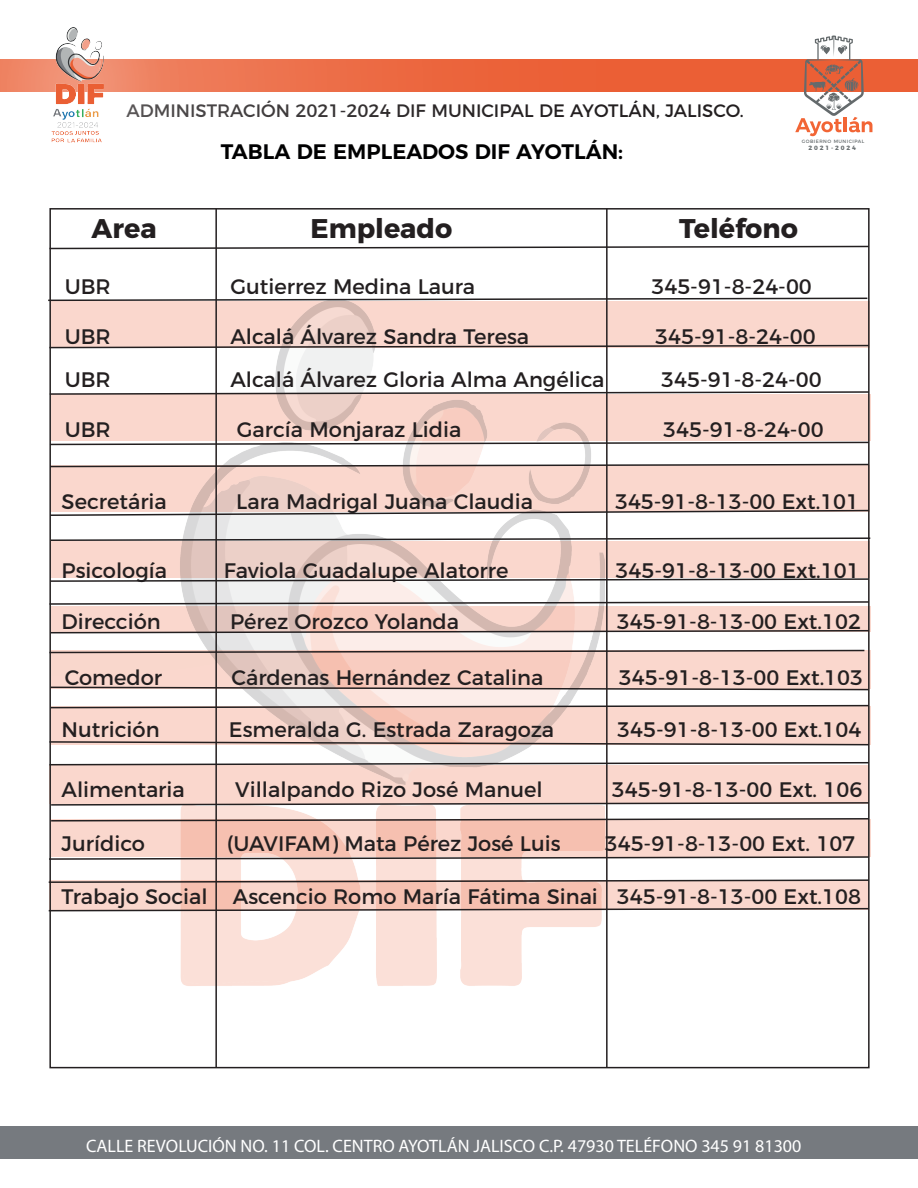
<style>
.page{position:relative;width:918px;height:1188px;background:#fff}
.page>*{position:absolute;margin:0;border:0;box-sizing:border-box;transform-origin:0 0}
.t1{font:700 27px "Montserrat";color:#231f20}
.t2{font:21px "Montserrat";color:#231f20}
.t3{font:600 21px "Montserrat";color:#000001}
.t4{font:18px "Myriad Pro";color:#fff}
.t5{font:18px "Montserrat";color:#231f20}
.t6{font:700 6.15px "Montserrat";letter-spacing:.3em;color:#646a6c}
.t7{font:4.8px "Montserrat";letter-spacing:.1em;color:#646a6c}
</style>
<div class="page">
<div style="left:49px;top:880px;width:819px;height:30px;background:#fad7cd"></div>
<div style="left:52px;top:819px;width:819px;height:37px;background:#fad7cd"></div>
<div style="left:49px;top:766px;width:820px;height:38px;background:#fad7cd"></div>
<div style="left:51px;top:650px;width:820px;height:39px;background:#fad7cd"></div>
<div style="left:0;top:1127px;width:918px;height:32px;background:#767a7f"></div>
<div style="left:0;top:59px;width:918px;height:33px;background:#eb5f35"></div>
<img style="left:219px;top:59px;width:386px;height:541px">
<img style="left:0;top:59px;width:219px;height:33px">
<img style="left:51px;top:27px;width:53px;height:116px">
<svg style="left:795px;top:35px;width:77px;height:101px"></svg>
<div style="left:50px;top:302px;width:820px;height:46px;background:#fad7cd"></div>
<div style="left:51px;top:394px;width:819px;height:47px;background:#fad7cd"></div>
<div style="left:50px;top:466px;width:819px;height:46px;background:#fad7cd"></div>
<div style="left:50px;top:541px;width:820px;height:37px;background:#fad7cd"></div>
<div style="left:51px;top:606px;width:820px;height:26px;background:#fad7cd"></div>
<div style="left:51px;top:706px;width:820px;height:39px;background:#fad7cd"></div>
<img style="left:180px;top:302px;width:424px;height:684px">
<svg style="left:52px;top:245px;width:815px;height:5px"></svg>
<svg style="left:48px;top:297px;width:819px;height:5px"></svg>
<svg style="left:52px;top:801px;width:815px;height:5px"></svg>
<svg style="left:52px;top:817px;width:815px;height:5px"></svg>
<hr style="left:215px;top:209px;width:2px;height:859px;background:#231f20">
<hr style="left:606px;top:209px;width:2px;height:859px;background:#231f20">
<svg style="left:49px;top:344px;width:821px;height:5px"></svg>
<svg style="left:49px;top:391px;width:821px;height:5px"></svg>
<svg style="left:49px;top:441px;width:821px;height:5px"></svg>
<svg style="left:49px;top:463px;width:821px;height:5px"></svg>
<svg style="left:49px;top:509px;width:821px;height:8px"></svg>
<svg style="left:49px;top:537px;width:822px;height:5px"></svg>
<svg style="left:49px;top:578px;width:821px;height:5px"></svg>
<svg style="left:49px;top:600px;width:821px;height:6px"></svg>
<svg style="left:49px;top:629px;width:821px;height:5px"></svg>
<svg style="left:49px;top:649px;width:816px;height:5px"></svg>
<svg style="left:49px;top:686px;width:821px;height:5px"></svg>
<svg style="left:49px;top:704px;width:821px;height:5px"></svg>
<svg style="left:49px;top:740px;width:821px;height:6px"></svg>
<svg style="left:49px;top:761px;width:821px;height:5px"></svg>
<svg style="left:49px;top:856px;width:821px;height:5px"></svg>
<svg style="left:48px;top:879px;width:822px;height:5px"></svg>
<svg style="left:48px;top:907px;width:822px;height:5px"></svg>
<p class="t5" style="left:127px;top:96px;width:619px">ADMINISTRACIÓN 2021-2024 DIF MUNICIPAL DE AYOTLÁN, JALISCO.</p>
<p class="t3" style="left:221px;top:134px;width:404px">TABLA DE EMPLEADOS DIF AYOTLÁN:</p>
<p class="t7" style="left:802px;top:137px;width:64px">GOBIERNO MUNICIPAL</p>
<p class="t6" style="left:808px;top:142px;width:49px">2021-2024</p>
<p class="t1" style="left:92px;top:207px;width:66px">Area</p>
<p class="t1" style="left:311px;top:207px;width:143px">Empleado</p>
<p class="t1" style="left:679px;top:207px;width:120px">Teléfono</p>
<p class="t2" style="left:65px;top:270px;width:48px">UBR</p>
<p class="t2" style="left:230px;top:270px;width:246px">Gutierrez Medina Laura</p>
<p class="t2" style="left:651px;top:270px;width:162px">345-91-8-24-00</p>
<p class="t2" style="left:65px;top:319px;width:48px">UBR</p>
<p class="t2" style="left:230px;top:319px;width:300px">Alcalá Álvarez Sandra Teresa</p>
<p class="t2" style="left:655px;top:319px;width:162px">345-91-8-24-00</p>
<p class="t2" style="left:65px;top:362px;width:48px">UBR</p>
<p class="t2" style="left:230px;top:362px;width:376px">Alcalá Álvarez Gloria Alma Angélica</p>
<p class="t2" style="left:661px;top:362px;width:162px">345-91-8-24-00</p>
<p class="t2" style="left:65px;top:413px;width:48px">UBR</p>
<p class="t2" style="left:237px;top:413px;width:226px">García Monjaraz Lidia</p>
<p class="t2" style="left:663px;top:413px;width:162px">345-91-8-24-00</p>
<p class="t2" style="left:62px;top:485px;width:107px">Secretária</p>
<p class="t2" style="left:236px;top:485px;width:298px">Lara Madrigal Juana Claudia</p>
<p class="t2" style="left:615px;top:485px;width:246px">345-91-8-13-00 Ext.101</p>
<p class="t2" style="left:62px;top:553px;width:107px">Psicología</p>
<p class="t2" style="left:224px;top:553px;width:286px">Faviola Guadalupe Alatorre</p>
<p class="t2" style="left:616px;top:553px;width:246px">345-91-8-13-00 Ext.101</p>
<p class="t2" style="left:62px;top:605px;width:101px">Dirección</p>
<p class="t2" style="left:230px;top:605px;width:231px">Pérez Orozco Yolanda</p>
<p class="t2" style="left:617px;top:605px;width:246px">345-91-8-13-00 Ext.102</p>
<p class="t2" style="left:65px;top:661px;width:99px">Comedor</p>
<p class="t2" style="left:231px;top:661px;width:313px">Cárdenas Hernández Catalina</p>
<p class="t2" style="left:619px;top:661px;width:246px">345-91-8-13-00 Ext.103</p>
<p class="t2" style="left:62px;top:713px;width:99px">Nutrición</p>
<p class="t2" style="left:229px;top:713px;width:327px">Esmeralda G. Estrada Zaragoza</p>
<p class="t2" style="left:617px;top:713px;width:246px">345-91-8-13-00 Ext.104</p>
<p class="t2" style="left:62px;top:773px;width:125px">Alimentaria</p>
<p class="t2" style="left:235px;top:773px;width:309px">Villalpando Rizo José Manuel</p>
<p class="t2" style="left:612px;top:773px;width:252px">345-91-8-13-00 Ext. 106</p>
<p class="t2" style="left:62px;top:827px;width:85px">Jurídico</p>
<p class="t2" style="left:227px;top:827px;width:335px">(UAVIFAM) Mata Pérez José Luis</p>
<p class="t2" style="left:605px;top:827px;width:252px">345-91-8-13-00 Ext. 107</p>
<p class="t2" style="left:62px;top:880px;width:801px">Trabajo Social Ascencio Romo María Fátima Sinai 345-91-8-13-00 Ext.108</p>
<p class="t4" style="left:86px;top:1135px;width:717px">CALLE REVOLUCIÓN NO. 11 COL. CENTRO AYOTLÁN JALISCO C.P. 47930 TELÉFONO 345 91 81300</p>
</div>
